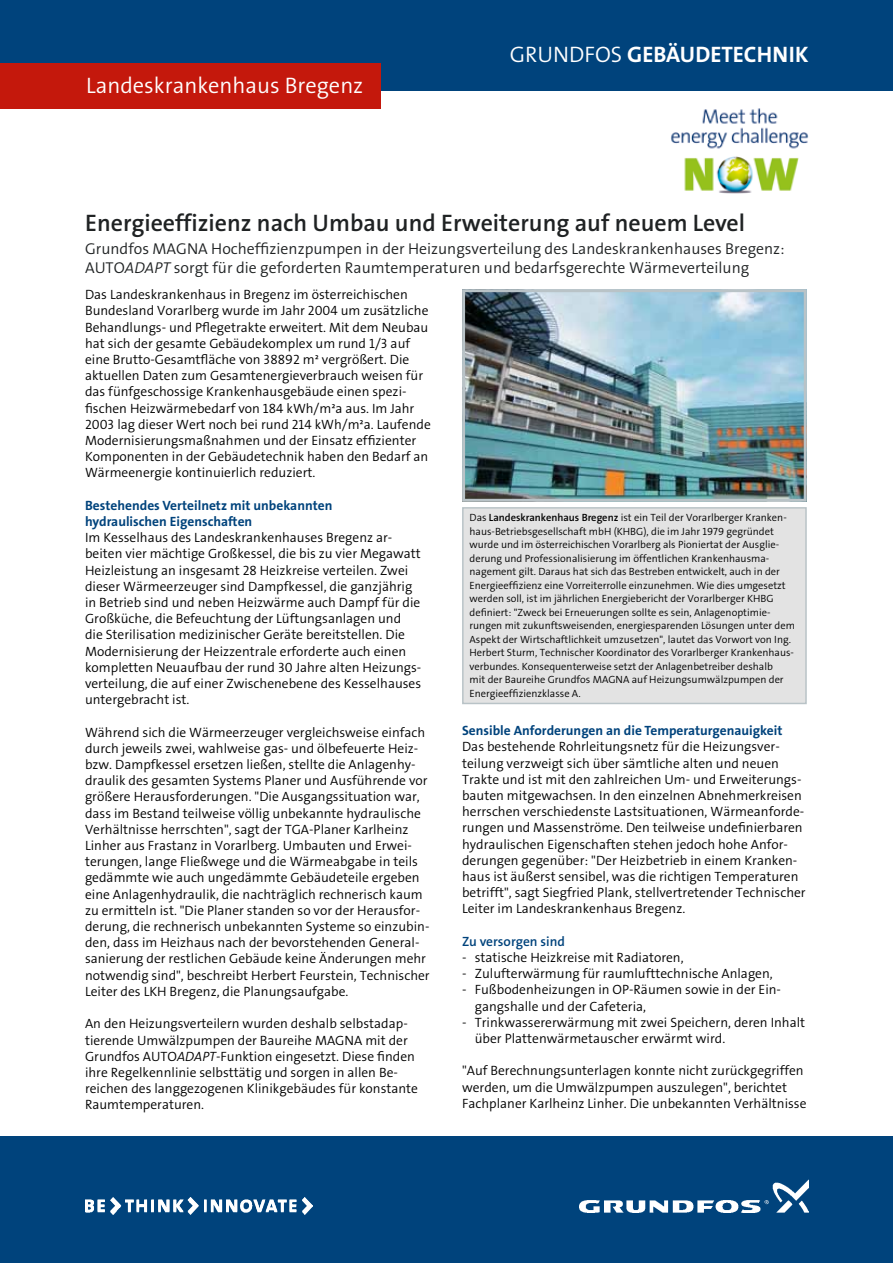
<style>
.page{position:relative;width:893px;height:1263px;background:#fff}
.page>*{position:absolute;margin:0;border:0;box-sizing:border-box;transform-origin:0 0}
.t1{font:24px "The Sans Grundfos 6 SB";color:#1f2223}
.t2{font:22.5px "The Sans Grundfos 4 SL";color:#fff}
.t3{font:22.5px "The Sans Grundfos 7 B";letter-spacing:.01em;color:#fff}
.t4{font:15.75px/18.9px "The Sans Grundfos 4 SL";color:#1f2223}
.t5{font:13.5px/16.2px "The Sans Grundfos 4 SL";color:#000}
.t6{font:13.5px/16.2px "The Sans Grundfos 7 B";color:#00437c}
.t7{font:13.5px "The Sans Grundfos 6 SB";color:#00437c}
.t8{font:italic 13.5px "The Sans Grundfos 4 SL";color:#000}
.t9{font:10.5px/13.5px "The Sans Grundfos 4 SL";color:#000}
.s1{font-family:"The Sans Grundfos 4 SL"}
.s2{font-style:italic}
.s3{font-family:"The Sans Grundfos 6 SB"}
</style>
<div class="page">
<div style="left:0;top:0;width:893px;height:90px;background:#00437c"></div>
<div style="left:0;top:1136px;width:893px;height:127px;background:#00437c"></div>
<img style="left:580px;top:1180px;width:228px;height:32px">
<img style="left:85px;top:1198px;width:228px;height:16px">
<div style="left:0;top:64px;width:380px;height:45px;background:#c4180c"></div>
<div style="left:462px;top:507px;width:345px;height:197px;background:#e3e3e3;border:2px solid #b9c3c7"></div>
<img style="left:466px;top:293px;width:337px;height:205px">
<div style="left:462px;top:289px;width:345px;height:213px;border:3px solid #b9c3c7"></div>
<img style="left:671px;top:108px;width:138px;height:86px">
<h2 class="t2" style="left:86px;top:74px;width:279px">Landeskrankenhaus Bregenz</h2>
<h2 class="t3" style="left:510px;top:42px;width:299px"><span class="s1">GRUN DFOS</span> Gebäudetechnik</h2>
<h1 class="t1" style="left:85px;top:210px;width:662px">Energieeffizienz nach Umbau und Erweiterung auf neuem Level</h1>
<p class="t4" style="left:85px;top:240px;width:701px">Grundfos Magna Hocheffizienzpumpen in der Heizungsverteilung des Landeskrankenhauses Bregenz:<br>AUTO<span class="s2">ADAPT</span> sorgt für die geforderten Raumtemperaturen und bedarfsgerechte Wärmeverteilung</p>
<p class="t5" style="left:85px;top:287px;width:347px">Das Landeskrankenhaus in Bregenz im österreichischen Bundesland Vorarlberg wurde im Jahr 2004 um zusätzliche Behandlungs- und Pflegetrakte erweitert. Mit dem Neubau hat sich der gesamte Gebäudekomplex um rund 1/3 auf eine Brutto-Gesamtfläche von 38892 m² vergrößert. Die aktuellen Daten zum Gesamtenergieverbrauch weisen für das fünfgeschossige Krankenhausgebäude einen spezi&shy;fischen Heizwärmebedarf von 184 kWh/m²a aus. Im Jahr 2003 lag dieser Wert noch bei rund 214 kWh/m²a. Laufende Modernisierungsmaßnahmen und der Einsatz effizienter Komponenten in der Gebäudetechnik haben den Bedarf an Wärmeenergie kontinuierlich reduziert.</p>
<p class="t6" style="left:85px;top:498px;width:249px">Bestehendes Verteilnetz mit unbekannten hydraulischen Eigenschaften</p>
<p class="t5" style="left:85px;top:530px;width:338px">Im Kesselhaus des Landeskrankenhauses Bregenz ar&shy;beiten vier mächtige Großkessel, die bis zu vier Megawatt Heizleistung an insgesamt 28 Heizkreise verteilen. Zwei dieser Wärmeerzeuger sind Dampfkessel, die ganzjährig in Betrieb sind und neben Heizwärme auch Dampf für die Großküche, die Befeuchtung der Lüftungsanlagen und die Sterilisation medizinischer Geräte bereitstellen. Die Modernisierung der Heizzentrale erforderte auch einen kompletten Neuaufbau der rund 30 Jahre alten Heizungs&shy;verteilung, die auf einer Zwischenebene des Kesselhauses untergebracht ist.</p>
<p class="t5" style="left:85px;top:724px;width:346px">Während sich die Wärmeerzeuger vergleichsweise einfach durch jeweils zwei, wahlweise gas- und ölbefeuerte Heiz&shy;bzw. Dampfkessel ersetzen ließen, stellte die Anlagenhy&shy;draulik des gesamten Systems Planer und Ausführende vor größere Herausforderungen. "Die Ausgangssituation war, dass im Bestand teilweise völlig unbekannte hydraulische Verhältnisse herrschten", sagt der TGA-Planer Karlheinz Linher aus Frastanz in Vorarlberg. Umbauten und Erwei&shy;terungen, lange Fließwege und die Wärmeabgabe in teils gedämmte wie auch ungedämmte Gebäudeteile ergeben eine Anlagenhydraulik, die nachträglich rechnerisch kaum zu ermitteln ist. "Die Planer standen so vor der Herausfor&shy;derung, die rechnerisch unbekannten Systeme so einzubin&shy;den, dass im Heizhaus nach der bevorstehenden General&shy;sanierung der restlichen Gebäude keine Änderungen mehr notwendig sind", beschreibt Herbert Feurstein, Technischer Leiter des LKH Bregenz, die Planungsaufgabe.</p>
<p class="t5" style="left:85px;top:1016px;width:324px;text-align:justify">An den Heizungsverteilern wurden deshalb selbstadap&shy;tierende Umwälzpumpen der Baureihe Magna mit der Grundfos Auto</p>
<p class="t9" style="left:469px;top:511px;width:327px">Das <span class="s3">Landeskrankenhaus Bregenz</span> ist ein Teil der Vorarlberger Kranken&shy;haus-Betriebsgesellschaft mbH (KHBG), die im Jahr 1979 gegründet wurde und im österreichischen Vorarlberg als Pioniertat der Ausglie&shy;derung und Professionalisierung im öffentlichen Krankenhausma&shy;nagement gilt. Daraus hat sich das Bestreben entwickelt, auch in der Energieeffizienz eine Vorreiterrolle einzunehmen. Wie dies umgesetzt werden soll, ist im jährlichen Energiebericht der Vorarlberger KHBG definiert: "Zweck bei Erneuerungen sollte es sein, Anlagenoptimie&shy;rungen mit zukunftsweisenden, energiesparenden Lösungen unter dem Aspekt der Wirtschaftlichkeit umzusetzen", lautet das Vorwort von Ing.<br>Herbert Sturm, Technischer Koordinator des Vorarlberger Krankenhaus&shy;verbundes. Konsequenterweise setzt der Anlagenbetreiber deshalb<br>mit der Baureihe Grundfos MAGNA auf Heizungsumwälzpumpen der Energieeffizienzklasse A.</p>
<p class="t6" style="left:462px;top:723px;width:322px">Sensible Anforderungen an die Temperaturgenauigkeit</p>
<p class="t5" style="left:462px;top:739px;width:345px">Das bestehende Rohrleitungsnetz für die Heizungsver&shy;teilung verzweigt sich über sämtliche alten und neuen Trakte und ist mit den zahlreichen Um- und Erweiterungs&shy;bauten mitgewachsen. In den einzelnen Abnehmerkreisen herrschen verschiedenste Lastsituationen, Wärmeanforde&shy;rungen und Massenströme. Den teilweise undefinierbaren hydraulischen Eigenschaften stehen jedoch hohe Anfor&shy;derungen gegenüber: "Der Heizbetrieb in einem Kranken&shy;haus ist äußerst sensibel, was die richtigen Temperaturen betrifft", sagt Siegfried Plank, stellvertretender Technischer Leiter im Landeskrankenhaus Bregenz.</p>
<p class="t7" style="left:462px;top:934px;width:104px">Zu versorgen sind</p>
<p class="t5" style="left:462px;top:950px;width:223px">- statische Heizkreise mit Radiatoren,</p>
<p class="t5" style="left:462px;top:966px;width:312px">- Zulufterwärmung für raumlufttechnische Anlagen,</p>
<p class="t5" style="left:475px;top:982px;width:308px;text-indent:-13px">- Fußbodenheizungen in OP-Räumen sowie in der Ein&shy;gangshalle und der Cafeteria,</p>
<p class="t5" style="left:475px;top:1015px;width:332px;text-indent:-13px">- Trinkwassererwärmung mit zwei Speichern, deren Inhalt über Plattenwärmetauscher erwärmt wird.</p>
<p class="t5" style="left:462px;top:1063px;width:346px">"Auf Berechnungsunterlagen konnte nicht zurückgegriffen werden, um die Umwälzpumpen auszulegen", berichtet<br>Fachplaner Karlheinz Linher. Die unbekannten Verhältnisse</p>
<p class="t5" style="left:85px;top:1048px;width:335px;text-indent:131px">-Funktion eingesetzt. Diese finden ihre Regelkennlinie selbsttätig und sorgen in allen Be&shy;reichen des langgezogenen Klinikgebäudes für konstante Raumtemperaturen.</p>
<p class="t8" style="left:177px;top:1049px;width:17px">Adapt</p>
</div>
